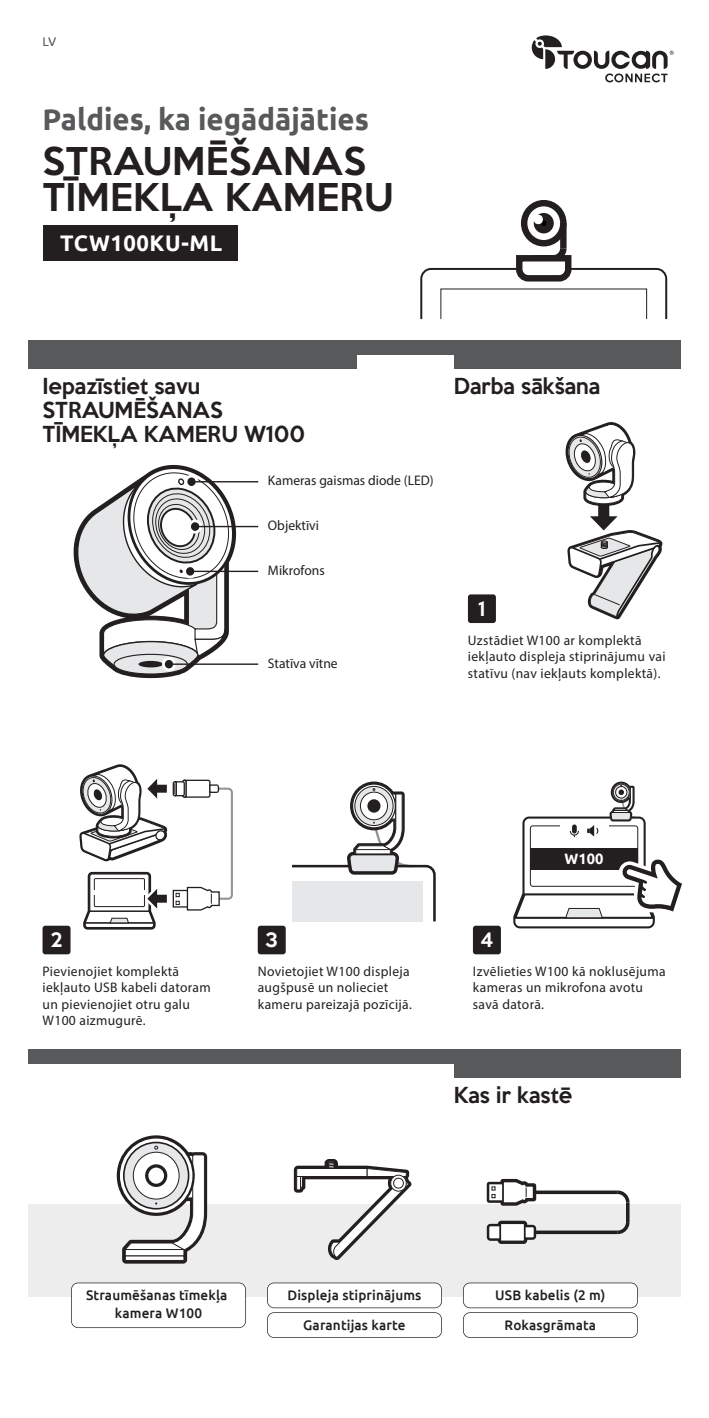
<style>
.page{position:relative;width:709px;height:1418px;background:#fff}
.page>*{position:absolute;margin:0;border:0;box-sizing:border-box;transform-origin:0 0}
.t1{font:500 35px/36.5px "Keep Calm";letter-spacing:.01em;color:#231f20}
.t2{font:700 30px "Ubuntu";color:#58595b}
.t3{font:700 22.5px "Ubuntu";letter-spacing:.025em;color:#fff}
.t4{font:500 20.25px/24.2px "Keep Calm";color:#231f20}
.t5{font:500 18.25px "Keep Calm";color:#fff}
.t6{font:700 15px "Ubuntu";color:#fff}
.t7{font:14px/16.5px "Myriad Pro";letter-spacing:.025em;color:#231f20}
.t8{font:500 14px "Ubuntu";letter-spacing:.01em;color:#231f20}
.t9{font:14px "Myriad Pro";color:#231f20}
.t10{font:12.5px "Ubuntu";color:#58595b}
</style>
<div class="page">
<div style="left:28px;top:340px;width:652px;height:14px;background:#58595b"></div>
<div style="left:28px;top:1049px;width:652px;height:14px;background:#58595b"></div>
<div style="left:28px;top:1204px;width:652px;height:92px;background:#ededee"></div>
<svg style="left:71px;top:1282px;width:175px;height:45px"></svg>
<svg style="left:267px;top:1282px;width:175px;height:55px"></svg>
<svg style="left:463px;top:1282px;width:175px;height:55px"></svg>
<svg style="left:536px;top:1190px;width:78px;height:4px"></svg>
<svg style="left:536px;top:1230px;width:78px;height:4px"></svg>
<svg style="left:487px;top:1220px;width:49px;height:23px"></svg>
<svg style="left:487px;top:1178px;width:49px;height:27px"></svg>
<svg style="left:614px;top:1218px;width:16px;height:17px"></svg>
<svg style="left:614px;top:1190px;width:16px;height:16px"></svg>
<hr style="left:626px;top:1202px;width:3px;height:20px;background:#231f20">
<div style="left:500px;top:1223px;width:25px;height:18px;background:#fff"></div>
<div style="left:499px;top:1222px;width:26px;height:20px;border:2px solid #231f20"></div>
<svg style="left:117px;top:1135px;width:90px;height:128px"></svg>
<svg style="left:294px;top:1159px;width:118px;height:100px"></svg>
<div style="left:468px;top:594px;width:28px;height:29px;background:#231f20;border-radius:3px"></div>
<div style="left:28px;top:354px;width:329px;height:15px;background:#58595b"></div>
<div style="left:454px;top:354px;width:226px;height:15px;background:#58595b"></div>
<div style="left:454px;top:1063px;width:226px;height:14px;background:#58595b"></div>
<hr style="left:191px;top:481px;width:67px;height:1px;background:#231f20">
<hr style="left:195px;top:526px;width:63px;height:1px;background:#231f20">
<hr style="left:190px;top:570px;width:68px;height:2px;background:#231f20">
<svg style="left:73px;top:464px;width:163px;height:214px"></svg>
<div style="left:165px;top:660px;width:8px;height:8px;background:#231f20;border-radius:50%"></div>
<hr style="left:169px;top:663px;width:89px;height:2px;background:#231f20">
<div style="left:473px;top:925px;width:28px;height:29px;background:#231f20;border-radius:3px"></div>
<div style="left:43px;top:925px;width:28px;height:29px;background:#231f20;border-radius:3px"></div>
<div style="left:258px;top:925px;width:28px;height:29px;background:#231f20;border-radius:3px"></div>
<div style="left:521px;top:200px;width:45px;height:46px;border:6px solid #231f20;border-radius:50%"></div>
<div style="left:560px;top:223px;width:6px;height:25px;background:#231f20"></div>
<div style="left:533px;top:213px;width:21px;height:20px;background:#231f20;border-radius:50%"></div>
<svg style="left:541px;top:220px;width:5px;height:6px"></svg>
<div style="left:533px;top:215px;width:10px;height:9px;background:#fff;border-radius:4px"></div>
<svg style="left:420px;top:242px;width:248px;height:78px"></svg>
<svg style="left:513px;top:781px;width:169px;height:148px"></svg>
<svg style="left:79px;top:764px;width:357px;height:165px"></svg>
<svg style="left:565px;top:422px;width:97px;height:197px"></svg>
<svg style="left:531px;top:35px;width:142px;height:47px"></svg>
<div style="left:43px;top:225px;width:194px;height:36px;background:#231f20"></div>
<p class="t10" style="left:43px;top:34px;width:15px">LV</p>
<h2 class="t2" style="left:43px;top:102px;width:328px">Paldies, ka iegādājāties</h2>
<h1 class="t1" style="left:43px;top:139px;width:352px">STRAUMĒŠANAS<br>TĪMEKĻA KAMERU</h1>
<h3 class="t3" style="left:60px;top:229px;width:163px">TCW100KU-ML</h3>
<h3 class="t4" style="left:43px;top:372px;width:264px">Iepazīstiet savu<br>STRAUMĒŠANAS<br>TĪMEKĻA KAMERU W100</h3>
<h3 class="t4" style="left:454px;top:372px;width:148px">Darba sākšana</h3>
<p class="t9" style="left:268px;top:472px;width:167px">Kameras gaismas diode (LED)</p>
<p class="t9" style="left:268px;top:516px;width:52px">Objektīvi</p>
<p class="t9" style="left:268px;top:561px;width:58px">Mikrofons</p>
<p class="t9" style="left:268px;top:654px;width:71px">Statīva vītne</p>
<h3 class="t5" style="left:478px;top:593px;width:9px">1</h3>
<p class="t7" style="left:468px;top:631px;width:199px">Uzstādiet W100 ar komplektā iekļauto displeja stiprinājumu vai statīvu (nav iekļauts komplektā).</p>
<p class="t6" style="left:564px;top:849px;width:40px">W100</p>
<h3 class="t5" style="left:50px;top:924px;width:14px">2</h3>
<h3 class="t5" style="left:265px;top:924px;width:14px">3</h3>
<h3 class="t5" style="left:481px;top:924px;width:14px">4</h3>
<p class="t7" style="left:43px;top:962px;width:170px">Pievienojiet komplektā iekļauto USB kabeli datoram un pievienojiet otru galu<br>W100 aizmugurē.</p>
<p class="t7" style="left:258px;top:962px;width:156px">Novietojiet W100 displeja augšpusē un nolieciet kameru pareizajā pozīcijā.</p>
<p class="t7" style="left:473px;top:962px;width:194px">Izvēlieties W100 kā noklusējuma kameras un mikrofona avotu savā datorā.</p>
<h3 class="t4" style="left:454px;top:1081px;width:120px">Kas ir kastē</h3>
<p class="t8" style="left:495px;top:1286px;width:112px">USB kabelis (2 m)</p>
<p class="t8" style="left:86px;top:1286px;width:143px">Straumēšanas tīmekļa</p>
<p class="t8" style="left:287px;top:1286px;width:135px">Displeja stiprinājums</p>
<p class="t8" style="left:115px;top:1303px;width:89px">kamera W100</p>
<p class="t8" style="left:303px;top:1315px;width:104px">Garantijas karte</p>
<p class="t8" style="left:504px;top:1315px;width:93px">Rokasgrāmata</p>
</div>
